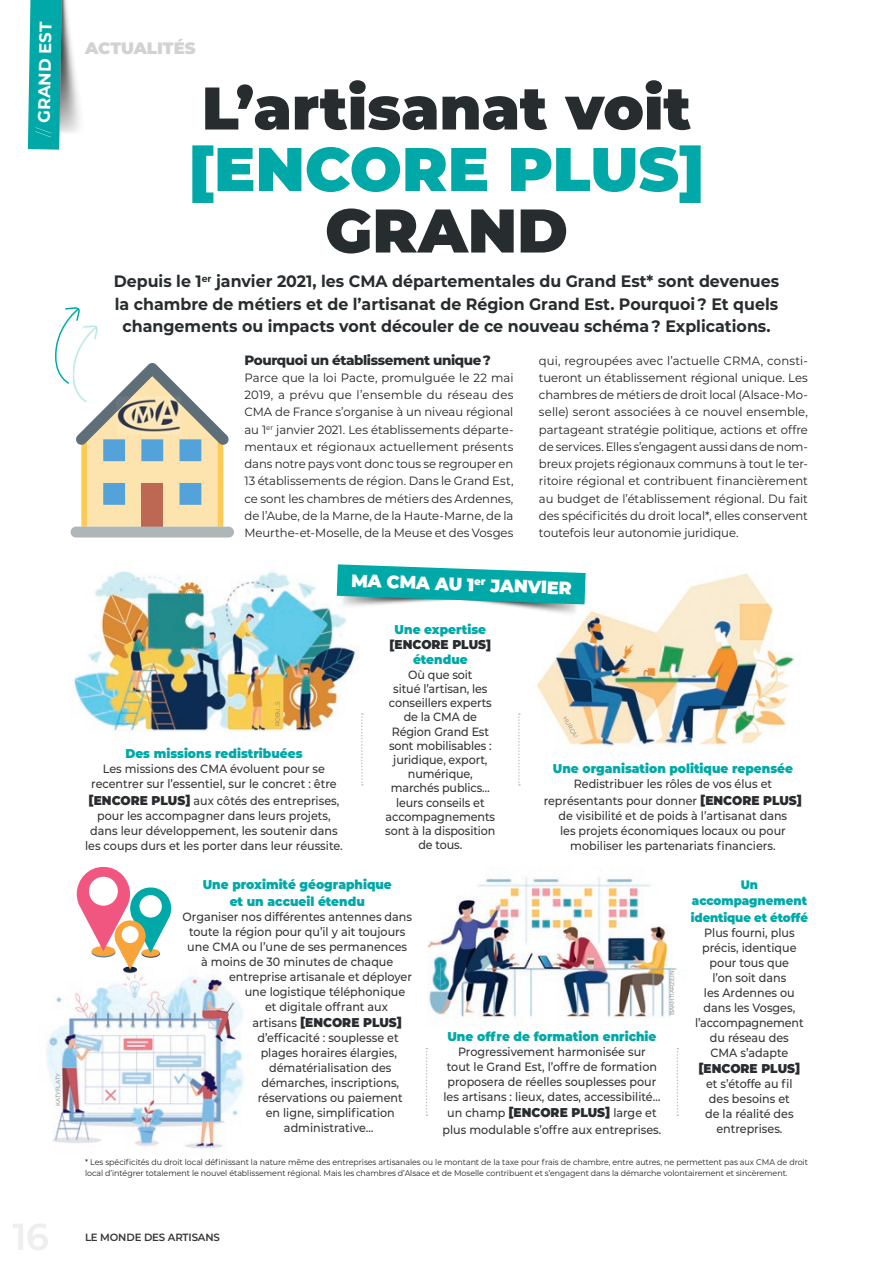
<style>
.page{position:relative;width:893px;height:1263px;background:#fff}
.page>*{position:absolute;margin:0;border:0;box-sizing:border-box;transform-origin:0 0}
.t1{font:900 61.5px "Montserrat";color:#00a9a7}
.t2{font:900 61.5px "Montserrat";color:#272c2e}
.t3{font:900 60px "Montserrat";color:#272c2e}
.t4{font:900 18px "Montserrat";color:#fff}
.t5{font:700 16.95px "Montserrat";color:#fff}
.t6{font:700 16.5px/22.5px "Montserrat";color:#272c2e;text-align:center;scale:.96 1}
.t7{font:900 16.5px "Montserrat";color:#d1d2d4}
.t8{font:800 13.5px "Montserrat";letter-spacing:-.03em;color:#272c2e}
.t9{font:900 12.75px/16.5px "Montserrat";color:#00a9a7;text-align:center;scale:.95 1}
.t10{font:900 12.75px "Montserrat";color:#272c2e;scale:.95 1}
.t11{font:900 12.3px/16.5px "Montserrat";letter-spacing:-.01em;color:#00a9a7;text-align:center;scale:.95 1}
.t12{font:500 12px/15px "Montserrat";color:#363536;text-align:center;scale:.93 1}
.t13{font:12px/17.2px "Montserrat";letter-spacing:-.005em;color:#231f20;text-align:justify}
.t14{font:600 10.5px "Montserrat";letter-spacing:-.015em;color:#363536}
.t15{font:8.25px/10.5px "Montserrat";letter-spacing:-.005em;color:#231f20;scale:.96 1}
.t16{font:6px "Montserrat";color:#808285}
.s1{font-weight:100}
.s2{font-weight:900;font-size:12.75px;color:#272c2e}
.s3{font-weight:500;font-size:12px;color:#363536}
</style>
<div class="page">
<img style="left:72px;top:571px;width:292px;height:161px">
<img style="left:520px;top:573px;width:274px;height:173px">
<img style="left:46px;top:970px;width:198px;height:181px">
<img style="left:428px;top:877px;width:250px;height:142px">
<div style="left:71px;top:527px;width:163px;height:10px;background:#afb6b7;border-radius:5px"></div>
<svg style="left:55px;top:307px;width:174px;height:220px"></svg>
<img style="left:337px;top:604px;width:247px;height:19px">
<svg style="left:337px;top:564px;width:249px;height:40px;background:#32b6b4"></svg>
<svg style="left:123px;top:967px;width:14px;height:6px"></svg>
<div style="left:123px;top:966px;width:14px;height:6px;background:#162445;border-radius:50%"></div>
<svg style="left:77px;top:867px;width:94px;height:102px"></svg>
<div style="left:122px;top:926px;width:17px;height:17px;background:#fff;border-radius:50%"></div>
<svg style="left:361px;top:713px;width:2px;height:73px"></svg>
<svg style="left:518px;top:713px;width:2px;height:73px"></svg>
<svg style="left:426px;top:1048px;width:1px;height:68px"></svg>
<svg style="left:677px;top:1048px;width:1px;height:68px"></svg>
<div style="left:28px;top:0;width:32px;height:150px;background:#00a9a7"></div>
<img style="left:59px;top:0;width:21px;height:148px">
<h3 class="t5" style="left:31px;top:136px;width:116px;rotate:-89deg"><span class="s1">//</span> GRAND EST</h3>
<p class="t16" style="left:54px;top:1106px;width:34px;rotate:-90deg">KATYFLATY</p>
<h3 class="t7" style="left:85px;top:36px;width:112px">ACTUALITÉS</h3>
<h2 class="t3" style="left:202px;top:63px;width:491px">L’artisanat voit</h2>
<h1 class="t1" style="left:189px;top:123px;width:517px">[ENCORE PLUS]</h1>
<h1 class="t2" style="left:325px;top:184px;width:244px">GRAND</h1>
<h3 class="t6" style="left:114px;top:269px;width:695px">Depuis le 1<sup>er</sup> janvier 2021, les CMA départementales du Grand Est* sont devenues la chambre de métiers et de l’artisanat de Région Grand Est. Pourquoi ? Et quels changements ou impacts vont découler de ce nouveau schéma ? Explications.</h3>
<p class="t8" style="left:244px;top:350px;width:248px">Pourquoi un établissement unique ?</p>
<p class="t13" style="left:244px;top:368px;width:270px">Parce que la loi Pacte, promulguée le 22 mai 2019, a prévu que l’ensemble du réseau des CMA de France s’organise à un niveau régional au 1<sup>er</sup> janvier 2021. Les établissements départe&shy;mentaux et régionaux actuellement présents dans notre pays vont donc tous se regrouper en 13 établissements de région. Dans le Grand Est, ce sont les chambres de métiers des Ardennes, de l’Aube, de la Marne, de la Haute-Marne, de la Meurthe-et-Moselle, de la Meuse et des Vosges</p>
<p class="t13" style="left:539px;top:351px;width:270px">qui, regroupées avec l’actuelle CRMA, consti&shy;tueront un établissement régional unique. Les chambres de métiers de droit local (Alsace-Mo&shy;selle) seront associées à ce nouvel ensemble, partageant stratégie politique, actions et offre de services. Elles s’engagent aussi dans de nom&shy;breux projets régionaux communs à tout le ter&shy;ritoire régional et contribuent financièrement au budget de l’établissement régional. Du fait des spécificités du droit local*, elles conservent toutefois leur autonomie juridique.</p>
<h3 class="t4" style="left:352px;top:567px;width:222px;rotate:2deg">MA CMA AU 1<sup>er</sup> JANVIER</h3>
<p class="t16" style="left:274px;top:726px;width:26px;rotate:-90deg">ROBU_S</p>
<p class="t9" style="left:125px;top:744px;width:188px">Des missions redistribuées</p>
<p class="t12" style="left:91px;top:761px;width:265px">Les missions des CMA évoluent pour se recentrer sur l’essentiel, sur le concret : être</p>
<p class="t12" style="left:85px;top:792px;width:279px"><span class="s2">[ENCORE PLUS]</span> aux côtés des entreprises, pour les accompagner dans leurs projets, dans leur développement, les soutenir dans les coups durs et les porter dans leur réussite.</p>
<p class="t9" style="left:395px;top:621px;width:98px">Une expertise</p>
<p class="t10" style="left:390px;top:635px;width:108px">[ENCORE PLUS]</p>
<p class="t9" style="left:413px;top:651px;width:59px">étendue</p>
<p class="t12" style="left:385px;top:667px;width:120px;line-height:14.2px">Où que soit<br>situé l’artisan, les conseillers experts de la CMA de<br>Région Grand Est sont mobilisables : juridique, export, numérique, marchés publics… leurs conseils et accompagnements sont à la disposition de tous.</p>
<p class="t16" style="left:568px;top:715px;width:25px;rotate:60deg">HURCA!</p>
<p class="t9" style="left:553px;top:759px;width:254px">Une organisation politique repensée</p>
<p class="t12" style="left:544px;top:775px;width:279px;line-height:16.5px">Redistribuer les rôles de vos élus et représentants pour donner <span class="s2">[ENCORE PLUS]</span></p>
<p class="t12" style="left:559px;top:807px;width:247px">de visibilité et de poids à l’artisanat dans les projets économiques locaux ou pour mobiliser les partenariats financiers.</p>
<p class="t9" style="left:203px;top:876px;width:201px">Une proximité géographique et un accueil étendu</p>
<p class="t12" style="left:183px;top:908px;width:248px">Organiser nos différentes antennes dans</p>
<p class="t12" style="left:189px;top:923px;width:234px">toute la région pour qu’il y ait toujours</p>
<p class="t12" style="left:187px;top:938px;width:238px">une CMA ou l’une de ses permanences</p>
<p class="t12" style="left:201px;top:953px;width:208px">à moins de 30 minutes de chaque</p>
<p class="t12" style="left:229px;top:968px;width:198px">entreprise artisanale et déployer</p>
<p class="t12" style="left:245px;top:983px;width:174px">une logistique téléphonique</p>
<p class="t12" style="left:265px;top:998px;width:134px">et digitale offrant aux</p>
<p class="t10" style="left:252px;top:1013px;width:159px"><span class="s3">artisans</span> [ENCORE PLUS]</p>
<p class="t12" style="left:257px;top:1030px;width:158px">d’efficacité : souplesse et plages horaires élargies, dématérialisation des démarches, inscriptions, réservations ou paiement en ligne, simplification administrative…</p>
<p class="t9" style="left:447px;top:1027px;width:221px">Une offre de formation enrichie</p>
<p class="t12" style="left:443px;top:1043px;width:235px">Progressivement harmonisée sur<br>tout le Grand Est, l’offre de formation proposera de réelles souplesses pour les artisans : lieux, dates, accessibilité…</p>
<p class="t12" style="left:443px;top:1104px;width:237px;line-height:16.5px">un champ <span class="s2">[ENCORE PLUS]</span> large et plus modulable s’offre aux entreprises.</p>
<p class="t16" style="left:668px;top:1015px;width:47px;rotate:-90deg">BAKHTIARZEIN</p>
<p class="t11" style="left:691px;top:875px;width:125px">Un accompagnement identique et étoffé</p>
<p class="t12" style="left:695px;top:924px;width:118px">Plus fourni, plus précis, identique pour tous que<br>l’on soit dans<br>les Ardennes ou dans les Vosges, l’accompagnement du réseau des<br>CMA s’adapte</p>
<p class="t10" style="left:698px;top:1059px;width:109px">[ENCORE PLUS]</p>
<p class="t12" style="left:705px;top:1076px;width:97px">et s’étoffe au fil des besoins et de la réalité des entreprises.</p>
<p class="t15" style="left:85px;top:1156px;width:754px">* Les spécificités du droit local définissant la nature même des entreprises artisanales ou le montant de la taxe pour frais de chambre, entre autres, ne permettent pas aux CMA de droit local d’intégrer totalement le nouvel établissement régional. Mais les chambres d’Alsace et de Moselle contribuent et s’engagent dans la démarche volontairement et sincèrement.</p>
<p class="t14" style="left:85px;top:1229px;width:136px">LE MONDE DES ARTISANS</p>
</div>
